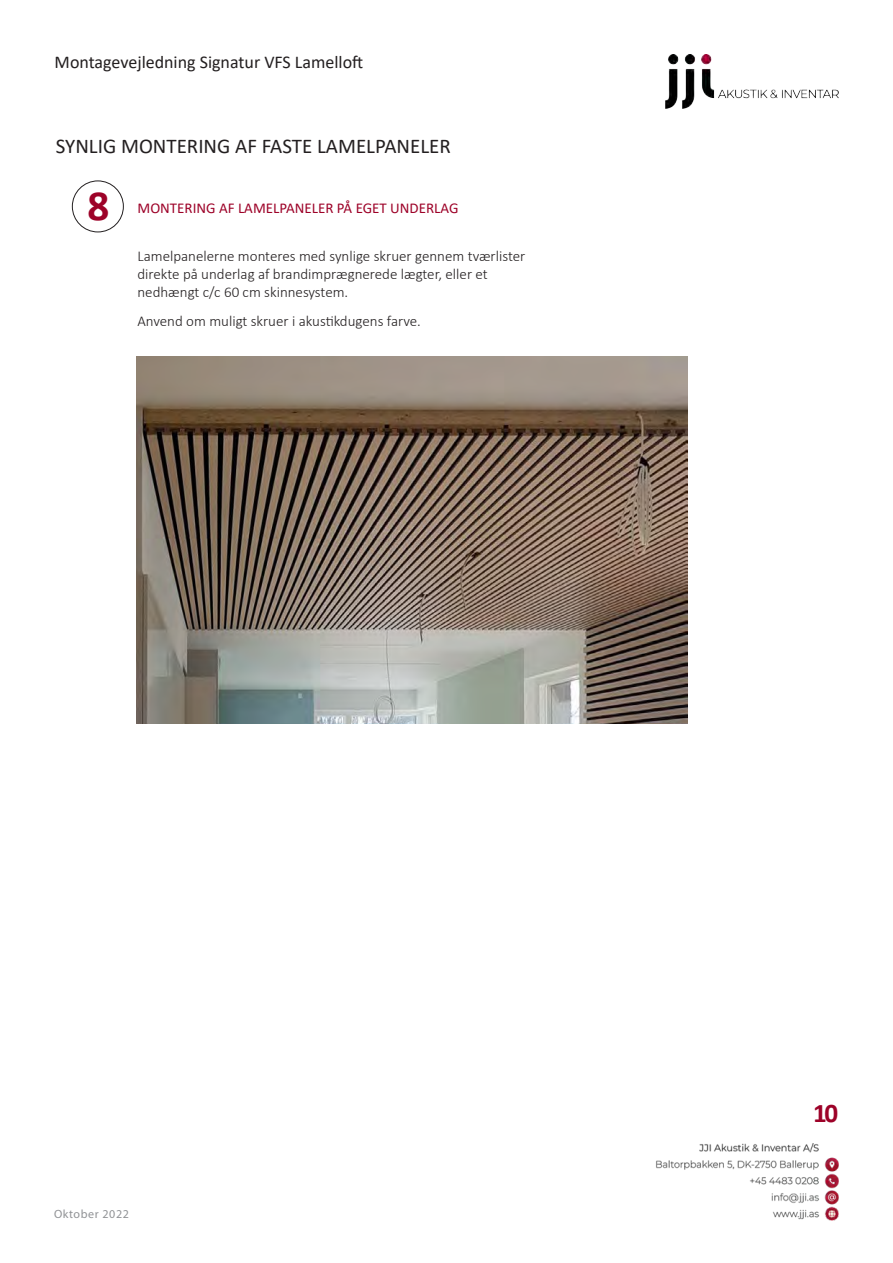
<style>
.page{position:relative;width:893px;height:1263px;background:#fff}
.page>*{position:absolute;margin:0;border:0;box-sizing:border-box;transform-origin:0 0}
.t1{font:700 43.2px "Calibri";color:#9d0228}
.t2{font:700 27px "Calibri";color:#9d0228}
.INDHOLD{font:21px "Calibri";color:#231f20}
.t3{font:18px "Calibri";color:#231f20}
.Datablad_brødtekst{font:300 15px/18px "Calibri";color:#231f20}
.Brødtekst{font:15px "Calibri";color:#9d0228}
.t4{font:12px "Myriad Pro";letter-spacing:.05em;color:#919396}
</style>
<div class="page">
<img style="left:665px;top:54px;width:173px;height:54px">
<img style="left:656px;top:1143px;width:182px;height:77px">
<img style="left:136px;top:356px;width:551px;height:368px">
<div style="left:72px;top:181px;width:52px;height:51px;border:1px solid #231f20;border-radius:50%"></div>
<p class="t3" style="left:55px;top:49px;width:310px">Montagevejledning Signatur VFS Lamelloft</p>
<p class="INDHOLD" style="left:56px;top:131px;width:397px">SYNLIG MONTERING AF FASTE LAMELPANELER</p>
<p class="t1" style="left:87px;top:175px;width:23px">8</p>
<p class="Brødtekst" style="left:138px;top:197px;width:323px">MONTERING AF LAMELPANELER PÅ EGET UNDERLAG</p>
<p class="Datablad_brødtekst" style="left:137px;top:247px;width:389px">Lamelpanelerne monteres med synlige skruer gennem tværlister direkte på underlag af brandimprægnerede lægter, eller et nedhængt c/c 60 cm skinnesystem.</p>
<p class="Datablad_brødtekst" style="left:137px;top:312px;width:285px">Anvend om muligt skruer i akustikdugens farve.</p>
<p class="t4" style="left:54px;top:1206px;width:76px">Oktober 2022</p>
<h2 class="t2" style="left:813px;top:1093px;width:27px">10</h2>
</div>
